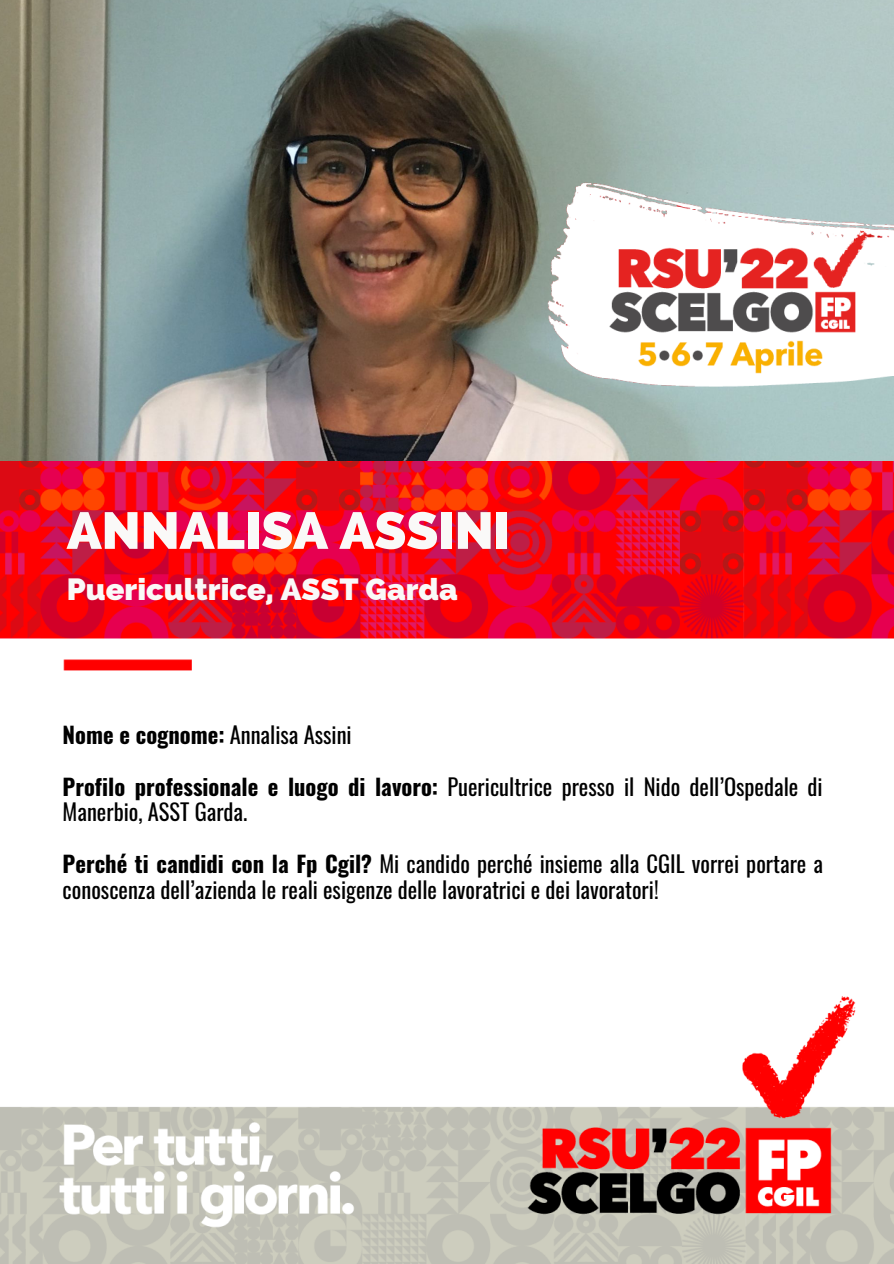
<style>
.page{position:relative;width:894px;height:1264px;background:#fff}
.page>*{position:absolute;margin:0;border:0;box-sizing:border-box;transform-origin:0 0}
.t1{font:800 51.75px "Raleway";color:#faf9f8}
.t2{font:800 30.75px "Raleway";color:#faf9f8}
.t3{font:22.5px/26px "Oswald";color:#000}
.s1{font-weight:700}
</style>
<div class="page">
<img style="left:0;top:0;width:893px;height:461px">
<img style="left:0;top:461px;width:893px;height:802px">
<img style="left:533px;top:176px;width:360px;height:243px">
<p class="t1" style="left:67px;top:500px;width:444px">ANNALISA ASSINI</p>
<p class="t2" style="left:67px;top:570px;width:392px">Puericultrice, ASST Garda</p>
<p class="t3" style="left:63px;top:720px;width:290px"><span class="s1">Nome e cognome:</span> Annalisa Assini</p>
<p class="t3" style="left:63px;top:772px;width:761px"><span class="s1">Profilo professionale e luogo di lavoro:</span> Puericultrice presso il Nido dell’Ospedale di<br>Manerbio, ASST Garda.</p>
<p class="t3" style="left:63px;top:850px;width:761px"><span class="s1">Perché ti candidi con la Fp Cgil?</span> Mi candido perché insieme alla CGIL vorrei portare a conoscenza dell’azienda le reali esigenze delle lavoratrici e dei lavoratori!</p>
</div>
